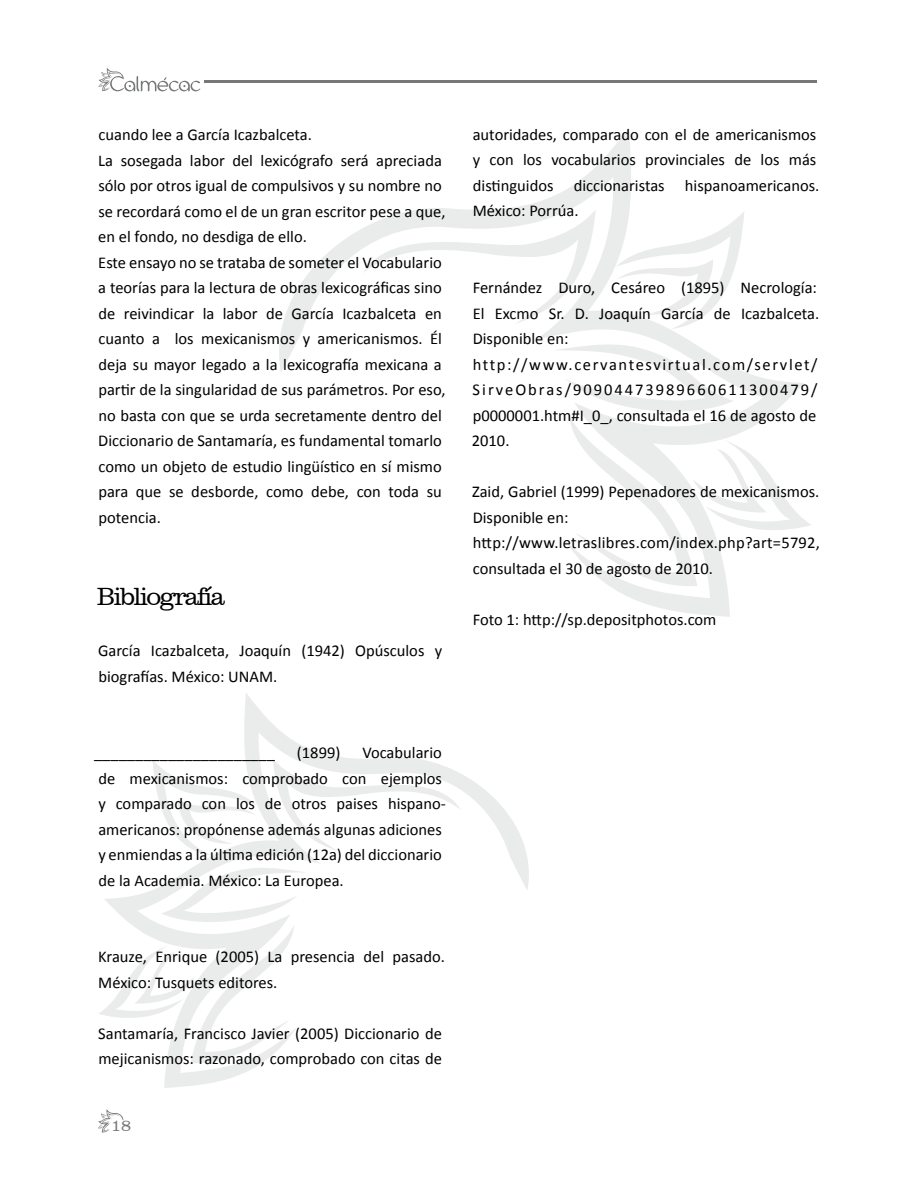
<style>
.page{position:relative;width:902px;height:1187px;background:#fff}
.page>*{position:absolute;margin:0;border:0;box-sizing:border-box;transform-origin:0 0}
.t1{font:300 25.5px "Clarendon BT";letter-spacing:-.07em;color:#000}
.t2{font:16.5px/25.5px "Calibri";color:#000}
.t3{font:300 16.5px "Clarendon BT";color:#757779}
</style>
<div class="page">
<hr style="left:204px;top:81px;width:612px;height:2px;background:#757779">
<svg style="left:98px;top:68px;width:102px;height:24px"></svg>
<svg style="left:99px;top:693px;width:430px;height:394px"></svg>
<svg style="left:279px;top:128px;width:532px;height:489px"></svg>
<svg style="left:98px;top:1109px;width:26px;height:23px"></svg>
<p class="t2" style="left:98px;top:122px;width:349px">cuando lee a García Icazbalceta.<br>La sosegada labor del lexicógrafo será apreciada sólo por otros igual de compulsivos y su nombre no se recordará como el de un gran escritor pese a que, en el fondo, no desdiga de ello.<br>Este ensayo no se trataba de someter el Vocabulario a teorías para la lectura de obras lexicográficas sino de reivindicar la labor de García Icazbalceta en cuanto a los mexicanismos y americanismos. Él deja su mayor legado a la lexicografía mexicana a partir de la singularidad de sus parámetros. Por eso, no basta con que se urda secretamente dentro del Diccionario de Santamaría, es fundamental tomarlo como un objeto de estudio lingüístico en sí mismo para que se desborde, como debe, con toda su potencia.</p>
<h1 class="t1" style="left:97px;top:581px;width:130px">Bibliografía</h1>
<p class="t2" style="left:98px;top:638px;width:345px">García Icazbalceta, Joaquín (1942) Opúsculos y biografías. México: UNAM.</p>
<p class="t2" style="left:297px;top:740px;width:45px">(1899)</p>
<p class="t2" style="left:98px;top:740px;width:349px;text-indent:264px">Vocabulario de mexicanismos: comprobado con ejemplos y comparado con los de otros paises hispano&shy;americanos: propónense además algunas adiciones y enmiendas a la última edición (12a) del diccionario de la Academia. México: La Europea.</p>
<p class="t2" style="left:94px;top:740px;width:182px">______________________</p>
<p class="t2" style="left:98px;top:944px;width:348px">Krauze, Enrique (2005) La presencia del pasado.<br>México: Tusquets editores.</p>
<p class="t2" style="left:98px;top:1020px;width:345px">Santamaría, Francisco Javier (2005) Diccionario de mejicanismos: razonado, comprobado con citas de</p>
<p class="t3" style="left:111px;top:1115px;width:22px">18</p>
<p class="t2" style="left:472px;top:122px;width:348px">autoridades, comparado con el de americanismos y con los vocabularios provinciales de los más distinguidos diccionaristas hispanoamericanos.<br>México: Porrúa.</p>
<p class="t2" style="left:472px;top:275px;width:349px">Fernández Duro, Cesáreo (1895) Necrología:<br>El Excmo Sr. D. Joaquín García de Icazbalceta.<br>Disponible en: http://www.cervantesvirtual.com/servlet/ SirveObras/90904473989660611300479/ p0000001.htm#I_0_, consultada el 16 de agosto de 2010.</p>
<p class="t2" style="left:472px;top:479px;width:349px">Zaid, Gabriel (1999) Pepenadores de mexicanismos.<br>Disponible en: http://www.letraslibres.com/index.php?art=5792, consultada el 30 de agosto de 2010.</p>
<p class="t2" style="left:472px;top:606px;width:245px">Foto 1: http://sp.depositphotos.com</p>
</div>
